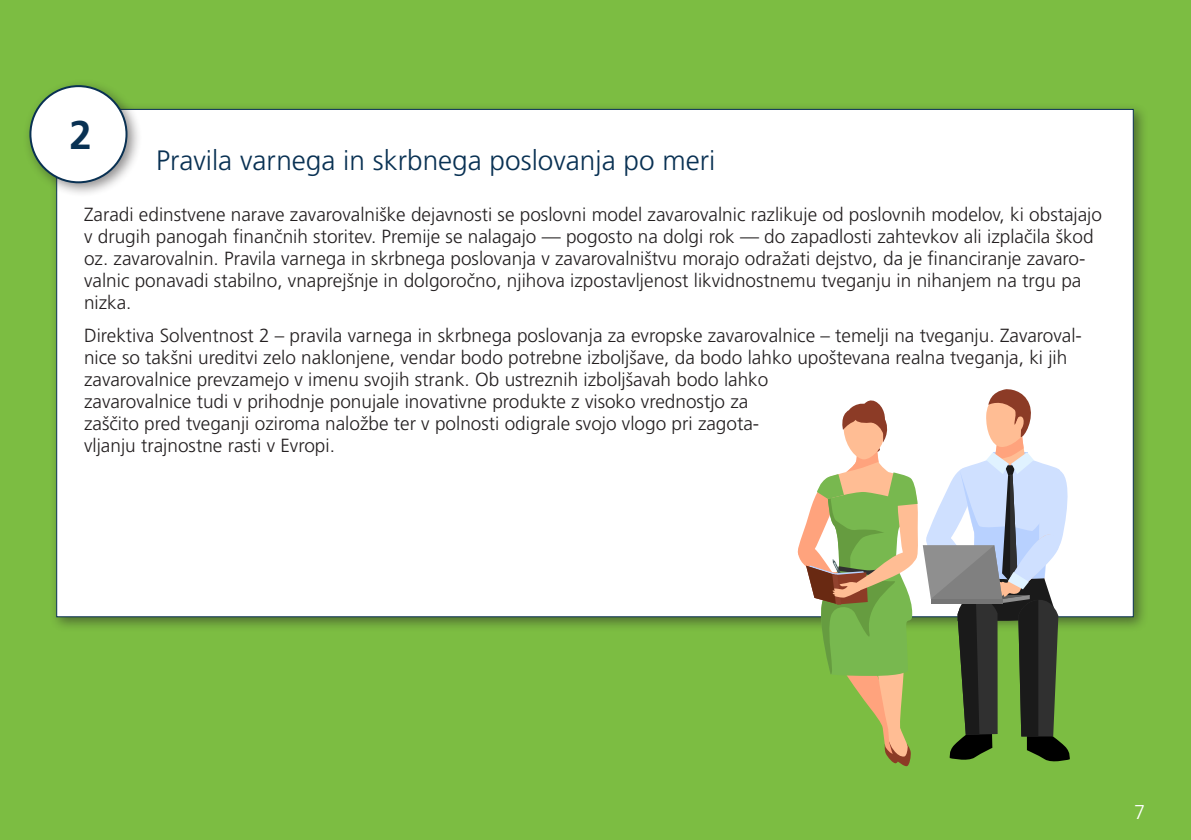
<style>
.page{position:relative;width:1191px;height:840px;background:#fff}
.page>*{position:absolute;margin:0;border:0;box-sizing:border-box;transform-origin:0 0}
.t1{font:700 40px "Frutiger CE";color:#093153}
.t2{font:300 28px "Frutiger CE";color:#093153}
.t3{font:300 20px "Frutiger CE";color:#fff}
.t4{font:300 19px/22px "Frutiger CE";color:#231f20}
</style>
<div class="page">
<div style="left:0;top:0;width:1191px;height:839px;background:#7cbd42"></div>
<div style="left:49px;top:102px;width:1100px;height:530px;background:#231f20;opacity:.5"></div>
<div style="left:56px;top:108px;width:1078px;height:509px;background:#fff"></div>
<div style="left:23px;top:79px;width:119px;height:119px;background:#231f20;opacity:.5"></div>
<div style="left:30px;top:86px;width:96px;height:96px;background:#fff;border-radius:50%"></div>
<div style="left:29px;top:85px;width:98px;height:98px;border:2px solid #093153;border-radius:50%"></div>
<svg style="left:792px;top:388px;width:283px;height:378px"></svg>
<h1 class="t1" style="left:69px;top:111px;width:24px">2</h1>
<h2 class="t2" style="left:156px;top:144px;width:561px">Pravila varnega in skrbnega poslovanja po meri</h2>
<p class="t4" style="left:84px;top:202px;width:1019px">Zaradi edinstvene narave zavarovalniške dejavnosti se poslovni model zavarovalnic razlikuje od poslovnih modelov, ki obstajajo v drugih panogah finančnih storitev. Premije se nalagajo — pogosto na dolgi rok — do zapadlosti zahtevkov ali izplačila škod oz. zavarovalnin. Pravila varnega in skrbnega poslovanja v zavarovalništvu morajo odražati dejstvo, da je financiranje zavaro&shy;valnic ponavadi stabilno, vnaprejšnje in dolgoročno, njihova izpostavljenost likvidnostnemu tveganju in nihanjem na trgu pa nizka.</p>
<p class="t4" style="left:84px;top:324px;width:999px">Direktiva Solventnost 2 – pravila varnega in skrbnega poslovanja za evropske zavarovalnice – temelji na tveganju. Zavaroval&shy;nice so takšni ureditvi zelo naklonjene, vendar bodo potrebne izboljšave, da bodo lahko upoštevana realna tveganja, ki jih zavarovalnice prevzamejo v imenu svojih strank. Ob ustreznih izboljšavah bodo lahko<br>zavarovalnice tudi v prihodnje ponujale inovativne produkte z visoko vrednostjo za<br>zaščito pred tveganji oziroma naložbe ter v polnosti odigrale svojo vlogo pri zagota-<br>vljanju trajnostne rasti v Evropi.</p>
<p class="t3" style="left:1134px;top:799px;width:13px">7</p>
</div>
